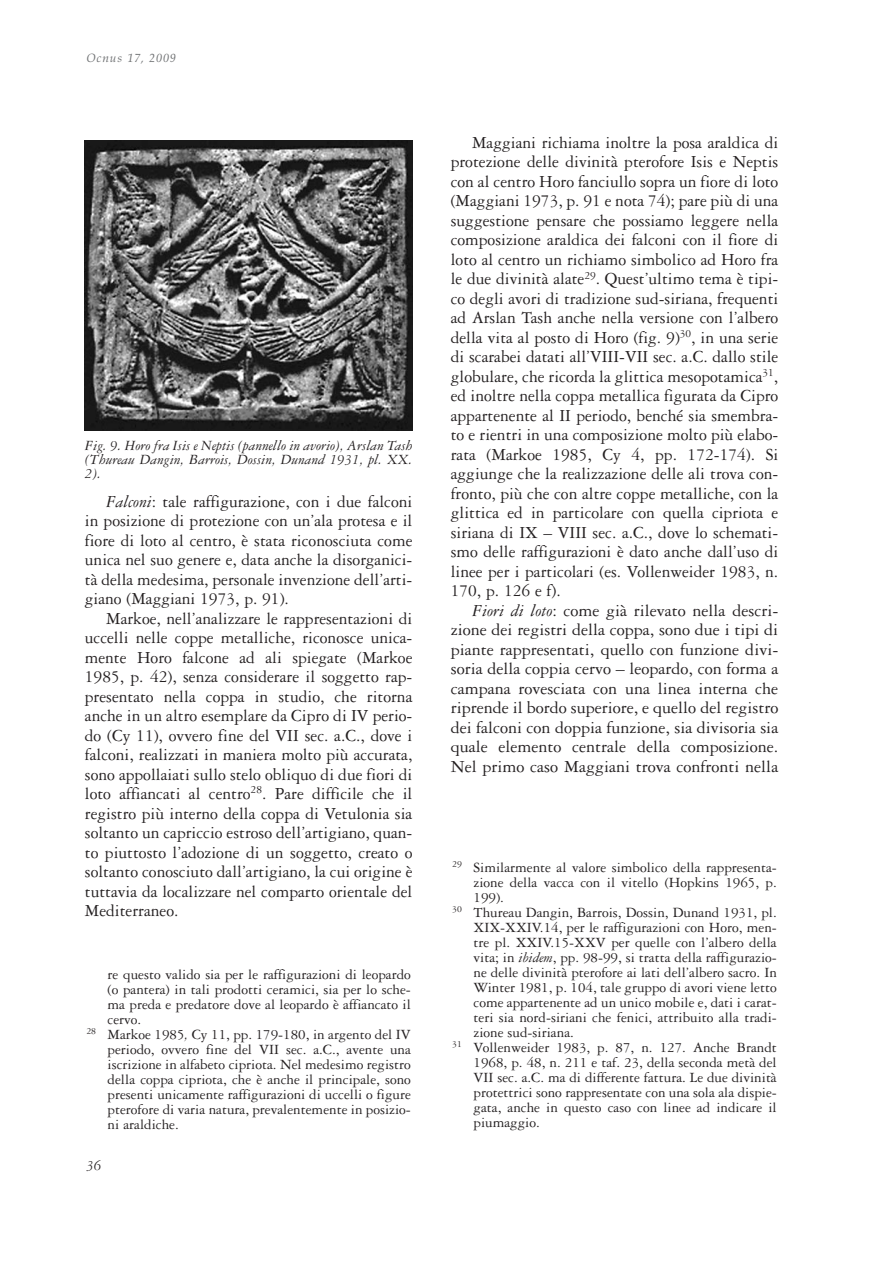
<style>
.page{position:relative;width:893px;height:1263px;background:#fff}
.page>*{position:absolute;margin:0;border:0;box-sizing:border-box;transform-origin:0 0}
.t1{font:18px/19.5px "Garamond Three";color:#231f20;text-align:justify}
.t2{font:15px "Garamond Three";color:#231f20}
.t3{font:italic 15px/14.2px "Garamond Three";color:#231f20;text-align:justify}
.t4{font:italic 12px "Book Antiqua";letter-spacing:.075em;color:#6c6e70}
.s1{font-style:italic}
</style>
<div class="page">
<svg style="left:84px;top:140px;width:329px;height:291px;background:#616161"></svg>
<p class="t4" style="left:86px;top:54px;width:91px">Ocnus 17, 2009</p>
<p class="t3" style="left:85px;top:440px;width:329px">Fig. 9. Horo fra Isis e Neptis (pannello in avorio), Arslan Tash (Thureau Dangin, Barrois, Dossin, Dunand 1931, pl. XX.<br>2).</p>
<p class="t1" style="left:85px;top:493px;width:329px;text-indent:21px"><span class="s1">Falconi</span>: tale raffigurazione, con i due falconi in posizione di protezione con un’ala protesa e il fiore di loto al centro, è stata riconosciuta come unica nel suo genere e, data anche la disorganici&shy;tà della medesima, personale invenzione dell’arti&shy;giano (Maggiani 1973, p. 91).</p>
<p class="t1" style="left:85px;top:610px;width:329px;text-indent:21px">Markoe, nell’analizzare le rappresentazioni di uccelli nelle coppe metalliche, riconosce unica&shy;mente Horo falcone ad ali spiegate (Markoe 1985, p. 42), senza considerare il soggetto rap&shy;presentato nella coppa in studio, che ritorna anche in un altro esemplare da Cipro di IV perio&shy;do (Cy 11), ovvero fine del VII sec. a.C., dove i falconi, realizzati in maniera molto più accurata, sono appollaiati sullo stelo obliquo di due fiori di loto affiancati al centro<sup>28</sup>. Pare difficile che il registro più interno della coppa di Vetulonia sia soltanto un capriccio estroso dell’artigiano, quan&shy;to piuttosto l’adozione di un soggetto, creato o soltanto conosciuto dall’artigiano, la cui origine è tuttavia da localizzare nel comparto orientale del Mediterraneo.</p>
<p class="t2" style="left:108px;top:969px;width:305px">re questo valido sia per le raffigurazioni di leopardo</p>
<p class="t2" style="left:108px;top:984px;width:305px">(o pantera) in tali prodotti ceramici, sia per lo sche-</p>
<p class="t2" style="left:108px;top:999px;width:305px">ma preda e predatore dove al leopardo è affiancato il</p>
<p class="t2" style="left:108px;top:1014px;width:35px">cervo.</p>
<p class="t2" style="left:86px;top:1029px;width:326px"><sup>28</sup> Markoe 1985<span class="s1">,</span> Cy 11, pp. 179-180, in argento del IV</p>
<p class="t2" style="left:108px;top:1044px;width:305px">periodo, ovvero fine del VII sec. a.C., avente una</p>
<p class="t2" style="left:108px;top:1059px;width:305px">iscrizione in alfabeto cipriota. Nel medesimo registro</p>
<p class="t2" style="left:108px;top:1074px;width:305px">della coppa cipriota, che è anche il principale, sono</p>
<p class="t2" style="left:108px;top:1089px;width:305px">presenti unicamente raffigurazioni di uccelli o figure</p>
<p class="t2" style="left:108px;top:1104px;width:305px">pterofore di varia natura, prevalentemente in posizio-</p>
<p class="t2" style="left:108px;top:1119px;width:73px">ni araldiche.</p>
<p class="t3" style="left:86px;top:1159px;width:16px">36</p>
<p class="t1" style="left:451px;top:134px;width:329px;text-indent:21px">Maggiani richiama inoltre la posa araldica di protezione delle divinità pterofore Isis e Neptis con al centro Horo fanciullo sopra un fiore di loto (Maggiani 1973, p. 91 e nota 74); pare più di una suggestione pensare che possiamo leggere nella composizione araldica dei falconi con il fiore di loto al centro un richiamo simbolico ad Horo fra le due divinità alate<sup>29</sup>. Quest’ultimo tema è tipi&shy;co degli avori di tradizione sud-siriana, frequenti ad Arslan Tash anche nella versione con l’albero della vita al posto di Horo (fig. 9)<sup>30</sup>, in una serie di scarabei datati all’VIII-VII sec. a.C. dallo stile globulare, che ricorda la glittica mesopotamica<sup>31</sup>, ed inoltre nella coppa metallica figurata da Cipro appartenente al II periodo, benché sia smembra&shy;to e rientri in una composizione molto più elabo&shy;rata (Markoe 1985, Cy 4, pp. 172-174). Si aggiunge che la realizzazione delle ali trova con&shy;fronto, più che con altre coppe metalliche, con la glittica ed in particolare con quella cipriota e siriana di IX – VIII sec. a.C., dove lo schemati&shy;smo delle raffigurazioni è dato anche dall’uso di linee per i particolari (es. Vollenweider 1983, n.<br>170, p. 126 e f).</p>
<p class="t1" style="left:451px;top:602px;width:329px;text-indent:21px"><span class="s1">Fiori di loto</span>: come già rilevato nella descri&shy;zione dei registri della coppa, sono due i tipi di piante rappresentati, quello con funzione divi&shy;soria della coppia cervo – leopardo, con forma a campana rovesciata con una linea interna che riprende il bordo superiore, e quello del registro dei falconi con doppia funzione, sia divisoria sia quale elemento centrale della composizione.<br>Nel primo caso Maggiani trova confronti nella</p>
<p class="t2" style="left:452px;top:862px;width:326px"><sup>29</sup> Similarmente al valore simbolico della rappresenta-</p>
<p class="t2" style="left:473px;top:877px;width:305px">zione della vacca con il vitello (Hopkins 1965, p.</p>
<p class="t2" style="left:473px;top:892px;width:32px">199).</p>
<p class="t2" style="left:452px;top:907px;width:326px"><sup>30</sup> Thureau Dangin, Barrois, Dossin, Dunand 1931, pl.</p>
<p class="t2" style="left:473px;top:922px;width:305px">XIX-XXIV.14, per le raffigurazioni con Horo, men-</p>
<p class="t2" style="left:473px;top:937px;width:305px">tre pl. XXIV.15-XXV per quelle con l’albero della</p>
<p class="t2" style="left:473px;top:952px;width:305px">vita; in <span class="s1">ibidem</span>, pp. 98-99, si tratta della raffigurazio-</p>
<p class="t2" style="left:473px;top:967px;width:305px">ne delle divinità pterofore ai lati dell’albero sacro. In</p>
<p class="t2" style="left:473px;top:982px;width:305px">Winter 1981, p. 104, tale gruppo di avori viene letto</p>
<p class="t2" style="left:473px;top:997px;width:305px">come appartenente ad un unico mobile e, dati i carat-</p>
<p class="t2" style="left:473px;top:1012px;width:305px">teri sia nord-siriani che fenici, attribuito alla tradi-</p>
<p class="t2" style="left:473px;top:1027px;width:102px">zione sud-siriana.</p>
<p class="t2" style="left:452px;top:1042px;width:326px"><sup>31</sup> Vollenweider 1983, p. 87, n. 127. Anche Brandt</p>
<p class="t2" style="left:473px;top:1057px;width:305px">1968, p. 48, n. 211 e taf. 23, della seconda metà del</p>
<p class="t2" style="left:473px;top:1072px;width:305px">VII sec. a.C. ma di differente fattura. Le due divinità</p>
<p class="t2" style="left:473px;top:1087px;width:305px">protettrici sono rappresentate con una sola ala dispie-</p>
<p class="t2" style="left:473px;top:1102px;width:305px">gata, anche in questo caso con linee ad indicare il</p>
<p class="t2" style="left:473px;top:1117px;width:68px">piumaggio.</p>
</div>
